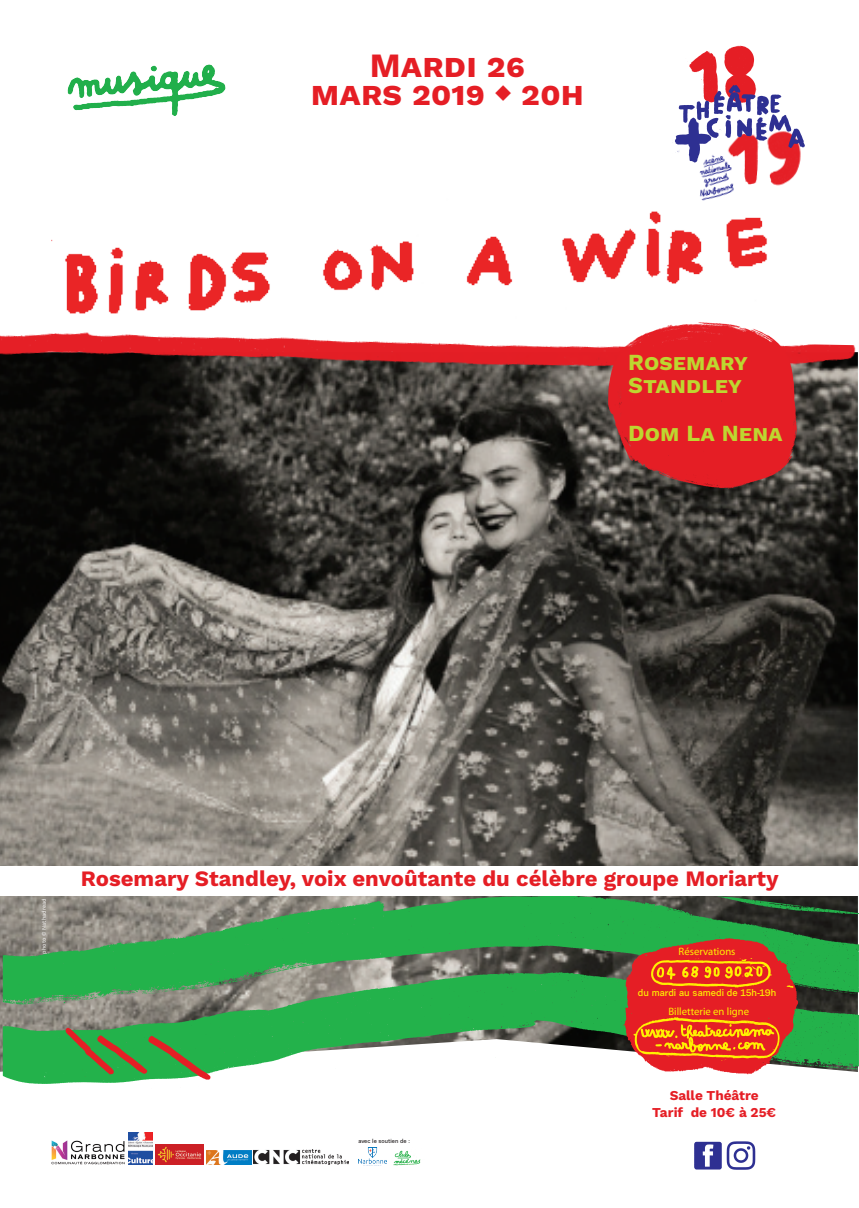
<style>
.page{position:relative;width:859px;height:1208px;background:#fff}
.page>*{position:absolute;margin:0;border:0;box-sizing:border-box;transform-origin:0 0}
.t1{font:700 34px/28px "Work Sans";letter-spacing:.005em;color:#e51e25;text-align:center}
.t2{font:700 23px/23.8px "Work Sans";letter-spacing:.005em;color:#bed630}
.t3{font:700 22px "Work Sans";color:#e51e25}
.t4{font:700 13.6px/17.7px "Work Sans";letter-spacing:-.01em;color:#e51e25;text-align:center}
.t5{font:10.7px "Myriad Pro";color:#fff101}
.t6{font:600 9.5px "Urban Grotesk";color:#fff101}
.t7{font:600 5.7px "Urban Grotesk";color:#231f20}
.t8{font:5.5px "Work Sans";color:#fff}
.s1{font-family:"Urban Grotesk"}
</style>
<div class="page">
<img style="left:0;top:370px;width:858px;height:702px">
<img style="left:3px;top:896px;width:856px;height:188px">
<img style="left:60px;top:1022px;width:157px;height:62px">
<img style="left:0;top:332px;width:858px;height:38px">
<img style="left:597px;top:322px;width:210px;height:194px">
<img style="left:694px;top:1141px;width:28px;height:28px">
<img style="left:726px;top:1141px;width:30px;height:28px">
<img style="left:728px;top:133px;width:73px;height:53px">
<img style="left:689px;top:45px;width:68px;height:58px">
<img style="left:699px;top:154px;width:41px;height:40px">
<img style="left:675px;top:126px;width:38px;height:39px">
<img style="left:705px;top:116px;width:46px;height:28px">
<img style="left:751px;top:117px;width:20px;height:29px">
<img style="left:764px;top:114px;width:27px;height:19px">
<img style="left:784px;top:127px;width:21px;height:21px">
<img style="left:678px;top:100px;width:32px;height:26px">
<img style="left:713px;top:90px;width:16px;height:28px">
<img style="left:725px;top:82px;width:31px;height:34px">
<img style="left:755px;top:92px;width:14px;height:24px">
<img style="left:770px;top:94px;width:12px;height:19px">
<img style="left:51px;top:1140px;width:74px;height:25px">
<img style="left:128px;top:1132px;width:25px;height:32px">
<img style="left:156px;top:1144px;width:48px;height:20px">
<img style="left:206px;top:1150px;width:45px;height:14px">
<img style="left:253px;top:1149px;width:95px;height:15px">
<img style="left:358px;top:1148px;width:29px;height:16px">
<img style="left:393px;top:1150px;width:28px;height:16px">
<img style="left:67px;top:64px;width:159px;height:52px">
<img style="left:614px;top:923px;width:191px;height:159px">
<img style="left:646px;top:958px;width:148px;height:35px">
<img style="left:632px;top:1014px;width:153px;height:46px">
<img style="left:51px;top:194px;width:716px;height:120px">
<div style="left:0;top:866px;width:859px;height:30px;background:#fff"></div>
<h1 class="t1" style="left:311px;top:53px;width:275px">Mardi 26<br>mars 2019 <span class="s1">♦</span> 20h</h1>
<p class="t2" style="left:628px;top:351px;width:121px">Rosemary<br>Standley</p>
<p class="t2" style="left:628px;top:422px;width:156px">Dom La Nena</p>
<p class="t8" style="left:41px;top:953px;width:57px;rotate:-90deg">photo © Nathadread</p>
<p class="t3" style="left:81px;top:865px;width:699px">Rosemary Standley, voix envoûtante du célèbre groupe Moriarty</p>
<p class="t5" style="left:679px;top:945px;width:58px">Réservations</p>
<p class="t6" style="left:638px;top:986px;width:140px">du mardi au samedi de 15h-19h</p>
<p class="t5" style="left:668px;top:1004px;width:82px">Billetterie en ligne</p>
<p class="t7" style="left:358px;top:1138px;width:53px">avec le soutien de :</p>
<p class="t4" style="left:652px;top:1087px;width:125px">Salle Théâtre<br>Tarif de 10€ à 25€</p>
</div>
